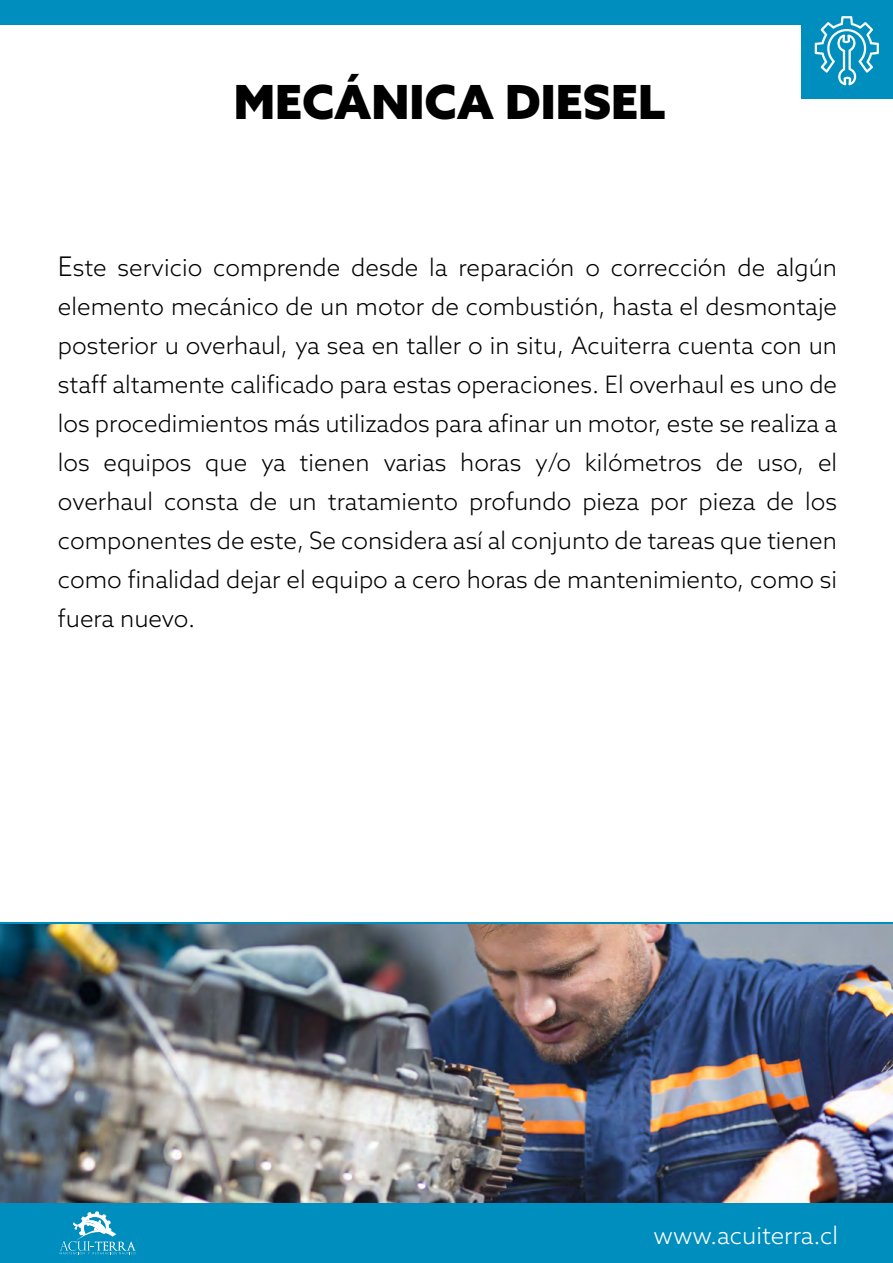
<style>
.page{position:relative;width:893px;height:1263px;background:#fff}
.page>*{position:absolute;margin:0;border:0;box-sizing:border-box;transform-origin:0 0}
.t1{font:900 47.1px "Azo Sans";color:#000}
.t2{font:300 24px/39px "Azo Sans";color:#000;text-align:justify}
.t3{font:24px/39px "font 000000002638964 e";color:#000}
.t4{font:300 24px "Azo Sans";color:#fff}
.s1{font-size:27px}
</style>
<div class="page">
<img style="left:0;top:924px;width:893px;height:279px">
<div style="left:801px;top:3px;width:92px;height:96px;background:#008ebe"></div>
<div style="left:0;top:1203px;width:893px;height:60px;background:#008ebe"></div>
<hr style="left:0;top:922px;width:893px;height:2px;background:#008ebe">
<svg style="left:60px;top:1211px;width:76px;height:43px"></svg>
<div style="left:0;top:0;width:893px;height:24px;background:#008ebe"></div>
<svg style="left:815px;top:16px;width:64px;height:69px"></svg>
<h1 class="t1" style="left:234px;top:78px;width:433px">MECÁNICA DIESEL</h1>
<p class="t2" style="left:58px;top:250px;width:781px"><span class="s1">E</span>ste servicio comprende desde la reparación o corrección de algún elemento mecánico de un motor de combustión, hasta el desmontaje posterior u overhaul, ya sea en taller o in situ, Acuiterra cuenta con un</p>
<p class="t3" style="left:58px;top:367px;width:781px">staff altamente calificado para estas operaciones. El overhaul es uno de los procedimientos más utilizados para afinar un motor, este se realiza a</p>
<p class="t2" style="left:58px;top:445px;width:781px">los equipos que ya tienen varias horas y/o kilómetros de uso, el overhaul consta de un tratamiento profundo pieza por pieza de los componentes de este, Se considera así al conjunto de tareas que tienen</p>
<p class="t3" style="left:58px;top:562px;width:781px">como finalidad dejar el equipo a cero horas de mantenimiento, como si</p>
<p class="t2" style="left:58px;top:601px;width:139px">fuera nuevo.</p>
<p class="t4" style="left:654px;top:1223px;width:186px">www.acuiterra.cl</p>
</div>
